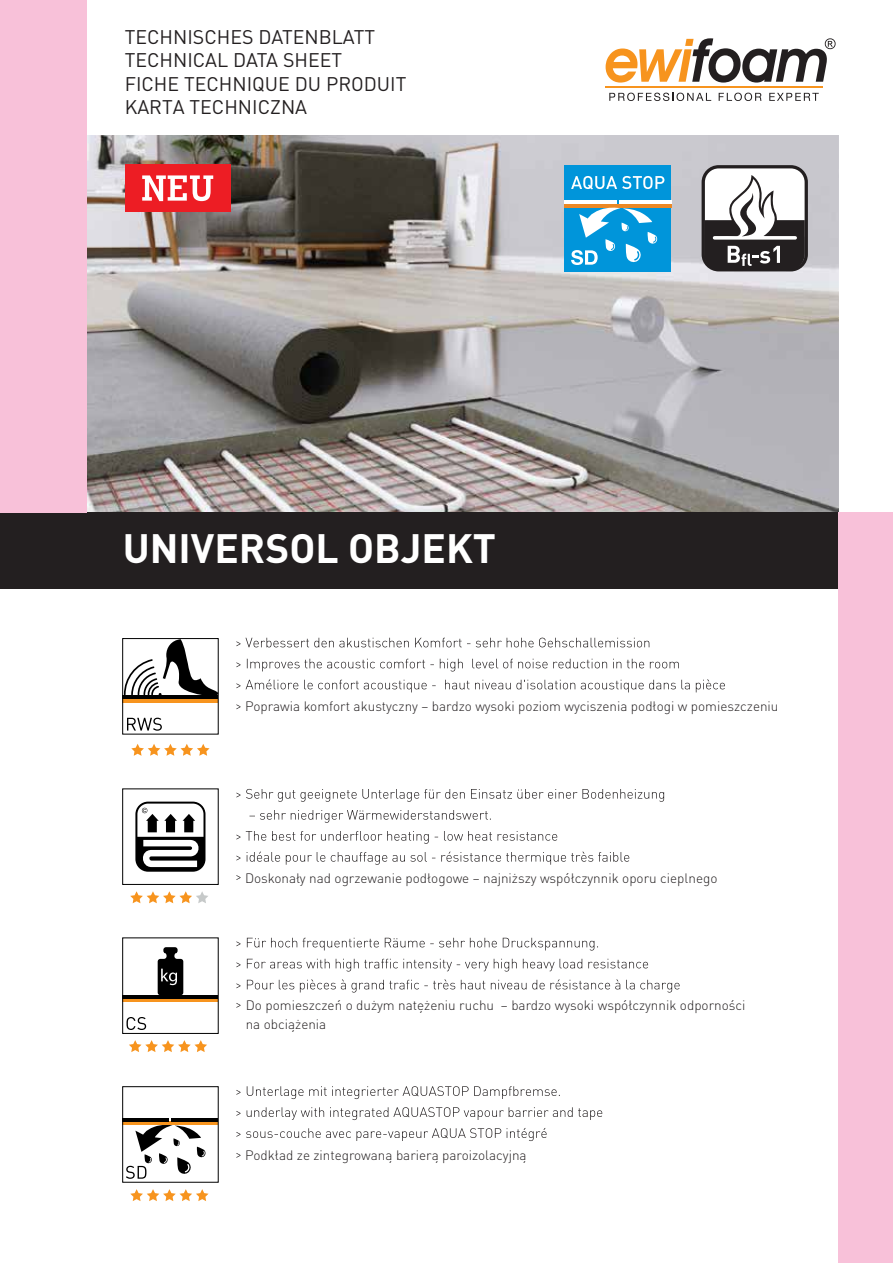
<style>
.page{position:relative;width:893px;height:1263px;background:#fff}
.page>*{position:absolute;margin:0;border:0;box-sizing:border-box;transform-origin:0 0}
.t1{font:700 40.5px "DIN Pro";color:#fff}
.t2{font:19.5px/23.4px "DIN Pro";color:#231f20}
.t3{font:300 13.5px/19.2px "DIN Pro";color:#231f20}
</style>
<div class="page">
<img style="left:87px;top:135px;width:751px;height:377px">
<div style="left:0;top:512px;width:838px;height:77px;background:#231f20"></div>
<svg style="left:606px;top:38px;width:230px;height:45px"></svg>
<hr style="left:606px;top:87px;width:217px;height:1px;background:#f7941e">
<svg style="left:609px;top:93px;width:102px;height:8px"></svg>
<svg style="left:719px;top:93px;width:43px;height:8px"></svg>
<svg style="left:769px;top:93px;width:50px;height:8px"></svg>
<div style="left:838px;top:512px;width:55px;height:751px;background:#f8c1d9"></div>
<div style="left:0;top:0;width:87px;height:512px;background:#f8c1d9"></div>
<svg style="left:702px;top:165px;width:106px;height:106px"></svg>
<div style="left:125px;top:165px;width:105px;height:47px;background:#ed1d24"></div>
<svg style="left:142px;top:175px;width:71px;height:26px"></svg>
<div style="left:565px;top:165px;width:106px;height:106px;background:#0095da"></div>
<hr style="left:565px;top:204px;width:106px;height:4px;background:#ec8825">
<hr style="left:565px;top:201px;width:52px;height:3px;background:#fff">
<hr style="left:620px;top:201px;width:51px;height:3px;background:#fff">
<svg style="left:571px;top:207px;width:87px;height:58px"></svg>
<svg style="left:571px;top:176px;width:93px;height:14px"></svg>
<hr style="left:123px;top:699px;width:95px;height:3px;background:#f7941e">
<hr style="left:123px;top:696px;width:95px;height:3px;background:#000">
<svg style="left:124px;top:640px;width:93px;height:56px"></svg>
<svg style="left:127px;top:718px;width:35px;height:13px"></svg>
<div style="left:122px;top:638px;width:97px;height:96px;border:1px solid #000"></div>
<svg style="left:131px;top:744px;width:79px;height:12px"></svg>
<svg style="left:135px;top:802px;width:70px;height:70px"></svg>
<svg style="left:137px;top:804px;width:66px;height:63px"></svg>
<div style="left:122px;top:788px;width:97px;height:97px;border:1px solid #000"></div>
<svg style="left:130px;top:891px;width:78px;height:12px"></svg>
<svg style="left:127px;top:1017px;width:19px;height:13px"></svg>
<hr style="left:123px;top:998px;width:95px;height:3px;background:#f7941e">
<hr style="left:123px;top:995px;width:95px;height:3px;background:#000">
<svg style="left:158px;top:947px;width:25px;height:48px"></svg>
<div style="left:122px;top:937px;width:97px;height:97px;border:1px solid #000"></div>
<svg style="left:129px;top:1040px;width:78px;height:12px"></svg>
<hr style="left:123px;top:1122px;width:95px;height:3px;background:#f7941e">
<hr style="left:123px;top:1118px;width:46px;height:4px;background:#000">
<hr style="left:172px;top:1118px;width:46px;height:4px;background:#000">
<svg style="left:126px;top:1125px;width:80px;height:54px"></svg>
<div style="left:122px;top:1086px;width:97px;height:96px;border:1px solid #000"></div>
<svg style="left:130px;top:1189px;width:79px;height:12px"></svg>
<svg style="left:236px;top:638px;width:413px;height:9px"></svg>
<svg style="left:236px;top:659px;width:443px;height:12px"></svg>
<svg style="left:236px;top:679px;width:489px;height:13px"></svg>
<svg style="left:236px;top:704px;width:5px;height:5px"></svg>
<svg style="left:236px;top:789px;width:428px;height:13px"></svg>
<svg style="left:249px;top:810px;width:242px;height:13px"></svg>
<svg style="left:236px;top:831px;width:321px;height:13px"></svg>
<svg style="left:236px;top:852px;width:393px;height:13px"></svg>
<svg style="left:236px;top:875px;width:5px;height:5px"></svg>
<svg style="left:236px;top:938px;width:362px;height:12px"></svg>
<svg style="left:236px;top:959px;width:412px;height:12px"></svg>
<svg style="left:236px;top:979px;width:444px;height:13px"></svg>
<svg style="left:236px;top:1003px;width:5px;height:5px"></svg>
<svg style="left:236px;top:1086px;width:324px;height:13px"></svg>
<svg style="left:236px;top:1107px;width:366px;height:13px"></svg>
<svg style="left:236px;top:1128px;width:311px;height:13px"></svg>
<svg style="left:236px;top:1153px;width:5px;height:5px"></svg>
<h2 class="t2" style="left:125px;top:23px;width:283px">TECHNISCHES DATENBLATT<br>TECHNICAL DATA SHEET<br>FICHE TECHNIQUE DU PRODUIT<br>KARTA TECHNICZNA</h2>
<h1 class="t1" style="left:123px;top:515px;width:375px">UNIVERSOL OBJEKT</h1>
<p class="t3" style="left:245px;top:696px;width:535px">Poprawia komfort akustyczny – bardzo wysoki poziom wyciszenia podłogi w pomieszczeniu</p>
<p class="t3" style="left:245px;top:867px;width:474px">Doskonały nad ogrzewanie podłogowe – najniższy współczynnik oporu cieplnego</p>
<p class="t3" style="left:246px;top:995px;width:501px">Do pomieszczeń o dużym natężeniu ruchu – bardzo wysoki współczynnik odporności na obciążenia</p>
<p class="t3" style="left:245px;top:1144px;width:283px">Podkład ze zintegrowaną barierą paroizolacyjną</p>
</div>
